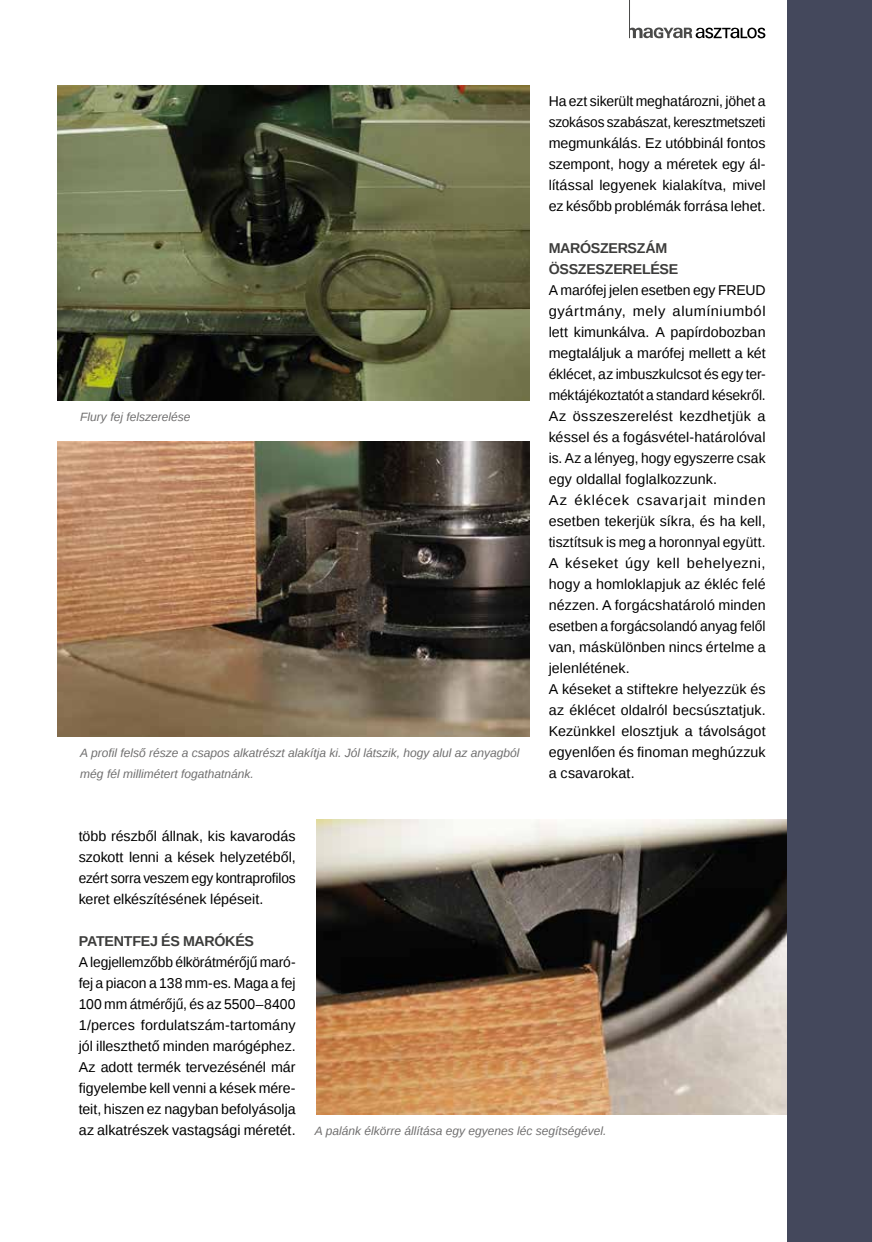
<style>
.page{position:relative;width:872px;height:1242px;background:#fff}
.page>*{position:absolute;margin:0;border:0;box-sizing:border-box;transform-origin:0 0}
.t1{font:14.25px/21px "Liberation Sans";letter-spacing:.005em;color:#000;text-align:justify}
.t2{font:700 14.25px/21px "Liberation Sans";letter-spacing:-.02em;color:#3c3c3b}
.t3{font:italic 12px/21px "Liberation Sans";color:#706f6f}
</style>
<div class="page">
<div style="left:787px;top:0;width:85px;height:1242px;background:#44485c"></div>
<svg style="left:630px;top:27px;width:135px;height:11px"></svg>
<hr style="left:629px;top:0;width:1px;height:38px;background:#4a4a49">
<img style="left:57px;top:85px;width:472px;height:315px">
<img style="left:57px;top:441px;width:472px;height:295px">
<img style="left:317px;top:820px;width:470px;height:295px">
<p class="t3" style="left:80px;top:406px;width:112px">Flury fej felszerelése</p>
<p class="t3" style="left:80px;top:742px;width:441px">A profil felső része a csapos alkatrészt alakítja ki. Jól látszik, hogy alul az anyagból még fél millimétert fogathatnánk.</p>
<p class="t1" style="left:548px;top:91px;width:218px">Ha ezt sikerült meghatározni, jöhet a szokásos szabászat, keresztmetszeti megmunkálás. Ez utóbbinál fontos szempont, hogy a méretek egy ál&shy;lítással legyenek kialakítva, mivel ez később problémák forrása lehet.</p>
<p class="t2" style="left:548px;top:237px;width:131px">MARÓSZERSZÁM<br>ÖSSZESZERELÉSE</p>
<p class="t1" style="left:548px;top:280px;width:218px;text-align:left">A marófej jelen esetben egy FREUD gyártmány, mely alumíniumból lett kimunkálva. A papírdobozban megtaláljuk a marófej mellett a két éklécet, az imbuszkulcsot és egy ter&shy;méktájékoztatót a standard késekről.<br>Az összeszerelést kezdhetjük a késsel és a fogásvétel-határolóval is. Az a lényeg, hogy egyszerre csak egy oldallal foglalkozzunk.<br>Az éklécek csavarjait minden esetben tekerjük síkra, és ha kell, tisztítsuk is meg a horonnyal együtt.<br>A késeket úgy kell behelyezni, hogy a homloklapjuk az ékléc felé nézzen. A forgácshatároló minden esetben a forgácsolandó anyag felől van, máskülönben nincs értelme a jelenlétének.<br>A késeket a stiftekre helyezzük és az éklécet oldalról becsúsztatjuk.<br>Kezünkkel elosztjuk a távolságot egyenlően és finoman meghúzzuk a csavarokat.</p>
<p class="t1" style="left:79px;top:826px;width:218px">több részből állnak, kis kavarodás szokott lenni a kések helyzetéből, ezért sorra veszem egy kontraprofilos keret elkészítésének lépéseit.</p>
<p class="t2" style="left:79px;top:930px;width:177px">PATENTFEJ ÉS MARÓKÉS</p>
<p class="t1" style="left:79px;top:952px;width:218px">A legjellemzőbb élkörátmérőjű maró&shy;fej a piacon a 138 mm-es. Maga a fej 100 mm átmérőjű, és az 5500–8400<br>1/perces fordulatszám-tartomány jól illeszthető minden marógéphez.<br>Az adott termék tervezésénél már figyelembe kell venni a kések mére&shy;teit, hiszen ez nagyban befolyásolja az alkatrészek vastagsági méretét.</p>
<p class="t3" style="left:315px;top:1120px;width:293px">A palánk élkörre állítása egy egyenes léc segítségével.</p>
</div>
